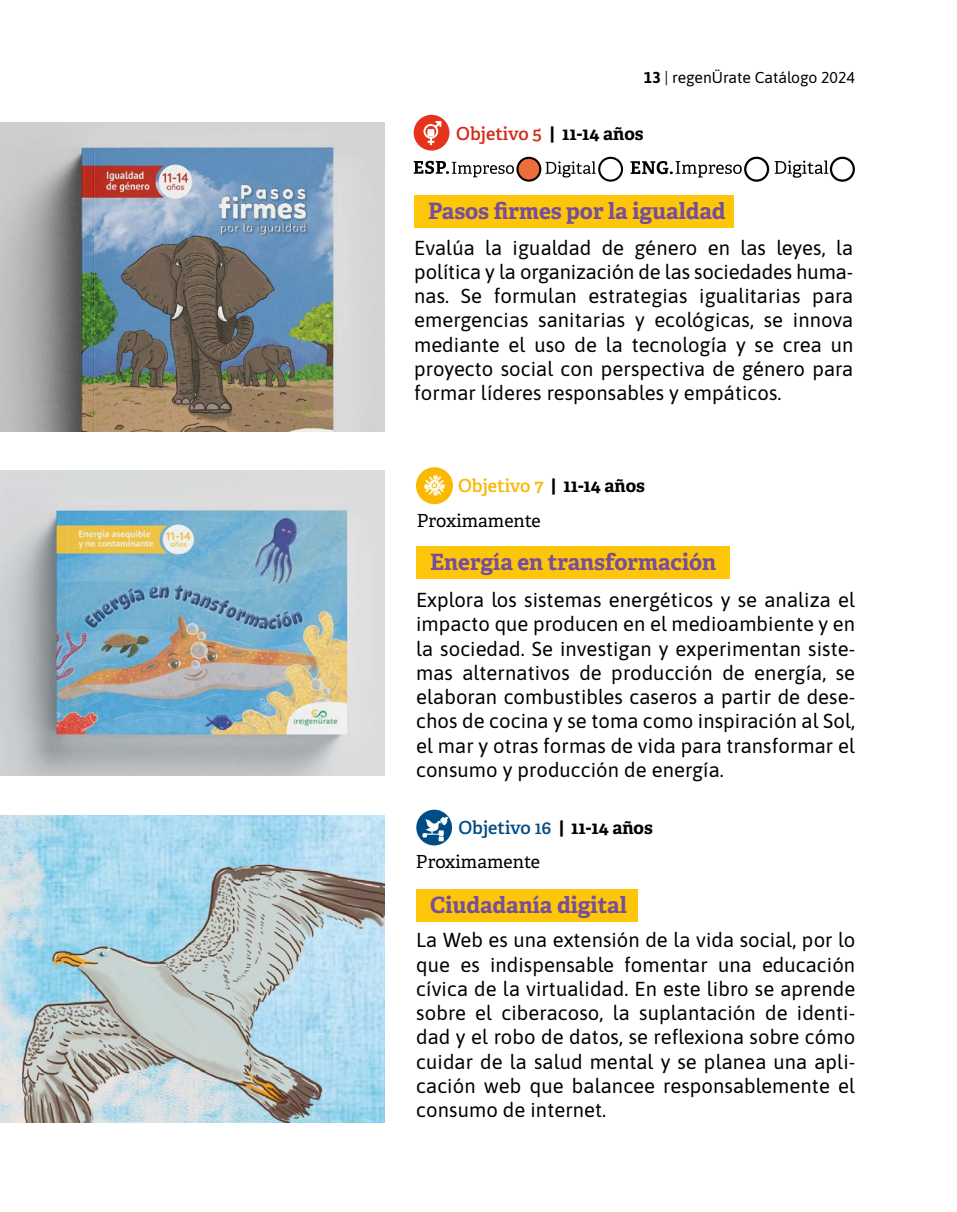
<style>
.page{position:relative;width:957px;height:1212px;background:#fff}
.page>*{position:absolute;margin:0;border:0;box-sizing:border-box;transform-origin:0 0}
.t1{font:700 22.5px "Adelle";color:#784e9a}
.t2{font:20.25px/24.3px "Asap";letter-spacing:.005em;color:#000;text-align:justify}
.t3{font:700 18px "Adelle";color:#000}
.t4{font:18px "Adelle";color:#000}
.t5{font:600 18px "Adelle";letter-spacing:-.005em;color:#004d85}
.t6{font:15.75px "Asap";color:#000}
.s1{font-weight:700}
.s2{font-weight:600;color:#d32c1a}
.s3{font-weight:600;color:#fab800}
.s4{font-weight:700;color:#000}
</style>
<div class="page">
<img style="left:0;top:470px;width:384px;height:305px">
<img style="left:0;top:815px;width:384px;height:308px">
<img style="left:0;top:123px;width:384px;height:308px">
<div style="left:416px;top:546px;width:314px;height:33px;background:#fdc608"></div>
<div style="left:414px;top:195px;width:319px;height:33px;background:#fdc608"></div>
<div style="left:414px;top:115px;width:35px;height:36px;background:#e6331c;border-radius:50%"></div>
<svg style="left:423px;top:121px;width:18px;height:24px"></svg>
<svg style="left:517px;top:158px;width:23px;height:23px"></svg>
<div style="left:516px;top:157px;width:25px;height:25px;border:2px solid #000;border-radius:50%"></div>
<div style="left:598px;top:157px;width:25px;height:25px;border:2px solid #000;border-radius:50%"></div>
<div style="left:744px;top:157px;width:25px;height:25px;border:2px solid #000;border-radius:50%"></div>
<div style="left:830px;top:157px;width:25px;height:25px;border:2px solid #000;border-radius:50%"></div>
<svg style="left:414px;top:161px;width:182px;height:16px"></svg>
<svg style="left:630px;top:161px;width:198px;height:17px"></svg>
<div style="left:416px;top:810px;width:36px;height:35px;background:#004d85;border-radius:50%"></div>
<svg style="left:422px;top:817px;width:26px;height:24px"></svg>
<div style="left:416px;top:889px;width:222px;height:32px;background:#fdc608"></div>
<div style="left:416px;top:467px;width:37px;height:37px;background:#fab800;border-radius:50%"></div>
<svg style="left:424px;top:475px;width:21px;height:21px"></svg>
<p class="t6" style="left:644px;top:67px;width:212px"><span class="s1">13</span> | regenÜrate Catálogo 2024</p>
<p class="t3" style="left:456px;top:122px;width:189px"><span class="s2">Objetivo 5</span> | 11-14 años</p>
<p class="t1" style="left:428px;top:197px;width:299px">Pasos firmes por la igualdad</p>
<p class="t2" style="left:414px;top:234px;width:441px">Evalúa la igualdad de género en las leyes, la política y la organización de las sociedades huma&shy;nas. Se formulan estrategias igualitarias para emergencias sanitarias y ecológicas, se innova mediante el uso de la tecnología y se crea un proyecto social con perspectiva de género para formar líderes responsables y empáticos.</p>
<p class="t3" style="left:458px;top:474px;width:188px"><span class="s3">Objetivo 7</span> | 11-14 años</p>
<p class="t4" style="left:417px;top:510px;width:126px">Proximamente</p>
<p class="t1" style="left:430px;top:548px;width:288px">Energía en transformación</p>
<p class="t2" style="left:416px;top:587px;width:441px">Explora los sistemas energéticos y se analiza el impacto que producen en el medioambiente y en la sociedad. Se investigan y experimentan siste&shy;mas alternativos de producción de energía, se elaboran combustibles caseros a partir de dese&shy;chos de cocina y se toma como inspiración al Sol, el mar y otras formas de vida para transformar el consumo y producción de energía.</p>
<p class="t5" style="left:458px;top:816px;width:196px">Objetivo 16 <span class="s4">| 11-14 años</span></p>
<p class="t4" style="left:416px;top:850px;width:126px">Proximamente</p>
<p class="t1" style="left:430px;top:890px;width:198px">Ciudadanía digital</p>
<p class="t2" style="left:416px;top:927px;width:440px">La Web es una extensión de la vida social, por lo que es indispensable fomentar una educación cívica de la virtualidad. En este libro se aprende sobre el ciberacoso, la suplantación de identi&shy;dad y el robo de datos, se reflexiona sobre cómo cuidar de la salud mental y se planea una apli&shy;cación web que balancee responsablemente el consumo de internet.</p>
</div>
